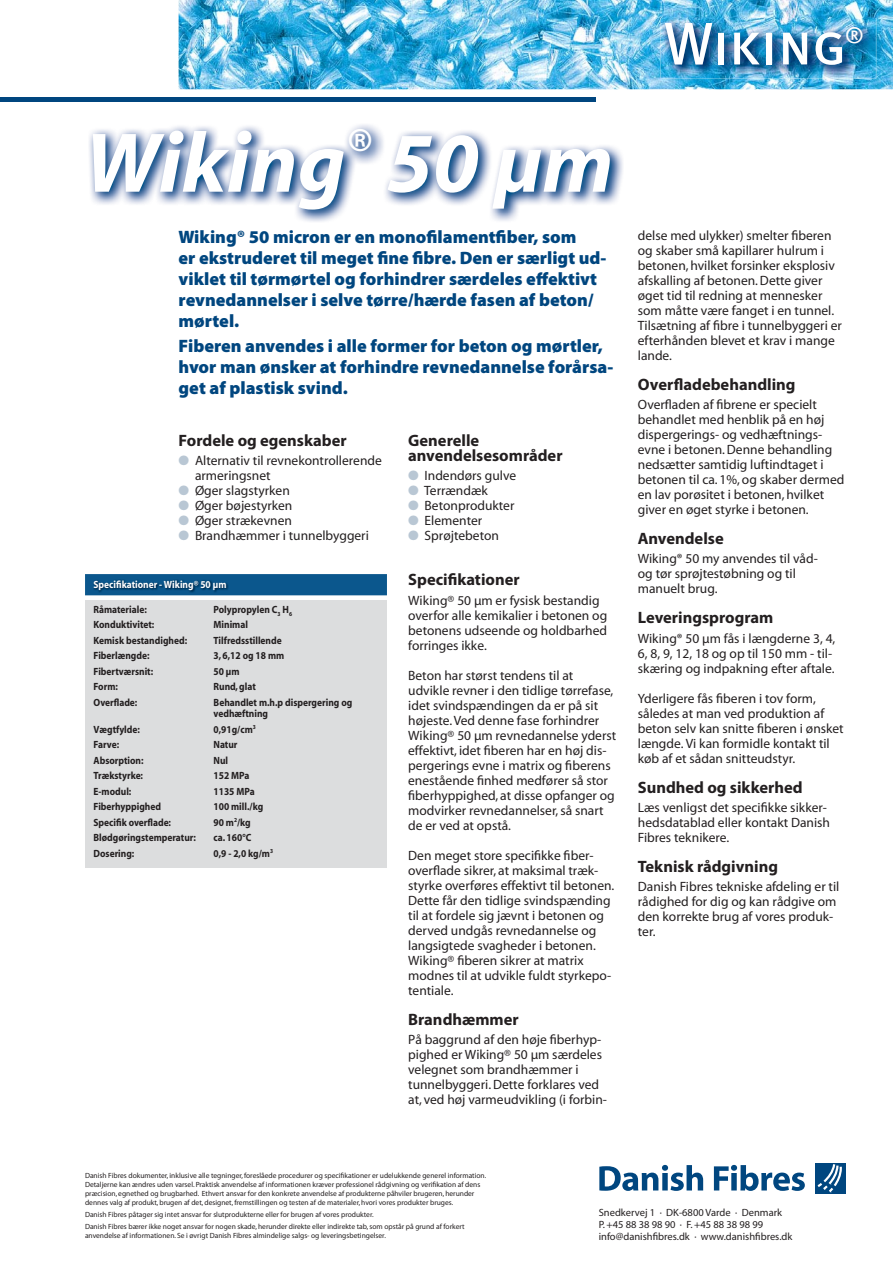
<style>
.page{position:relative;width:893px;height:1263px;background:#fff}
.page>*{position:absolute;margin:0;border:0;box-sizing:border-box;transform-origin:0 0}
.t1{font:italic 700 85.5px "Myriad";color:#fff}
.t2{font:60px "Meta Plus Book Caps";color:#fff}
.t3{font:21.9px "Meta Plus Book Caps";color:#fff}
.t4{font:900 18px/21px "Myriad Pro";color:#00467f}
.t5{font:700 16.5px/15px "Myriad Pro";color:#231f20}
.t6{font:13.5px/15px "Myriad";color:#231f20}
.t7{font:13.5px/15px "Myriad Pro";color:#231f20}
.t8{font:700 10.5px/11.2px "Myriad";color:#231f20;scale:.9 1}
.t9{font:10.5px/12px "Myriad";color:#231f20}
.t10{font:700 10.5px "Myriad";color:#fff;scale:.9 1}
.t11{font:7.5px/9px "Myriad";color:#231f20}
.s1{color:#b9c7d4}
.s2{font-family:"Myriad Pro"}
.s3{font-family:"Myriad"}
</style>
<div class="page">
<img style="left:179px;top:0;width:714px;height:89px">
<img style="left:89px;top:124px;width:534px;height:98px">
<hr style="left:0;top:98px;width:595px;height:4px;background:#00467f">
<img style="left:661px;top:18px;width:215px;height:60px">
<img style="left:665px;top:23px;width:177px;height:42px">
<img style="left:846px;top:27px;width:17px;height:16px">
<svg style="left:599px;top:1165px;width:104px;height:26px"></svg>
<svg style="left:714px;top:1165px;width:91px;height:26px"></svg>
<div style="left:815px;top:1163px;width:31px;height:31px;background:#00467f"></div>
<svg style="left:818px;top:1164px;width:24px;height:28px"></svg>
<div style="left:85px;top:600px;width:302px;height:267px;background:#dcddde"></div>
<svg style="left:85px;top:574px;width:302px;height:21px;background:#0c578d"></svg>
<img style="left:93px;top:579px;width:136px;height:13px">
<h2 class="t2" style="left:664px;top:9px;width:184px">Wiking</h2>
<h3 class="t3" style="left:846px;top:22px;width:19px">®</h3>
<h1 class="t1" style="left:85px;top:131px;width:530px">Wiking<sup>®</sup> 50 µm</h1>
<h3 class="t4" style="left:179px;top:228px;width:429px">Wiking® 50 micron er en monofilamentfiber, som<br>er ekstruderet til meget fine fibre. Den er særligt ud&shy;viklet til tørmørtel og forhindrer særdeles effektivt revnedannelser i selve tørre/hærde fasen af beton/ mørtel.</h3>
<h3 class="t4" style="left:179px;top:338px;width:436px">Fiberen anvendes i alle former for beton og mørtler, hvor man ønsker at forhindre revnedannelse forårsa&shy;get af plastisk svind.</h3>
<p class="t5" style="left:179px;top:435px;width:170px">Fordele og egenskaber</p>
<p class="t6" style="left:195px;top:454px;width:188px;text-indent:-16px"><span class="s1">●</span> Alternativ til revnekontrollerende armeringsnet</p>
<p class="t6" style="left:179px;top:484px;width:113px"><span class="s1">●</span> Øger slagstyrken</p>
<p class="t6" style="left:179px;top:499px;width:115px"><span class="s1">●</span> Øger bøjestyrken</p>
<p class="t6" style="left:179px;top:514px;width:115px"><span class="s1">●</span> Øger strækevnen</p>
<p class="t6" style="left:179px;top:529px;width:192px"><span class="s1">●</span> Brandhæmmer i tunnelbyggeri</p>
<p class="t10" style="left:94px;top:580px;width:149px">Specifikationer - Wiking® 50 µm</p>
<p class="t8" style="left:94px;top:605px;width:61px">Råmateriale:</p>
<p class="t8" style="left:214px;top:605px;width:89px">Polypropylen C<sub>3</sub> H<sub>6</sub></p>
<p class="t8" style="left:94px;top:620px;width:69px">Konduktivitet:</p>
<p class="t8" style="left:214px;top:620px;width:40px">Minimal</p>
<p class="t8" style="left:94px;top:636px;width:106px">Kemisk bestandighed:</p>
<p class="t8" style="left:214px;top:636px;width:77px">Tilfredsstillende</p>
<p class="t8" style="left:94px;top:651px;width:64px">Fiberlængde:</p>
<p class="t8" style="left:214px;top:651px;width:80px">3, 6,12 og 18 mm</p>
<p class="t8" style="left:94px;top:667px;width:68px">Fibertværsnit:</p>
<p class="t8" style="left:214px;top:667px;width:30px">50 µm</p>
<p class="t8" style="left:94px;top:682px;width:29px">Form:</p>
<p class="t8" style="left:214px;top:682px;width:48px">Rund, glat</p>
<p class="t8" style="left:94px;top:698px;width:50px">Overflade:</p>
<p class="t8" style="left:214px;top:698px;width:156px">Behandlet m.h.p dispergering og vedhæftning</p>
<p class="t8" style="left:94px;top:724px;width:53px">Vægtfylde:</p>
<p class="t8" style="left:214px;top:724px;width:49px">0,91g/cm<sup>3</sup></p>
<p class="t8" style="left:94px;top:740px;width:30px">Farve:</p>
<p class="t8" style="left:214px;top:740px;width:28px">Natur</p>
<p class="t8" style="left:94px;top:755px;width:57px">Absorption:</p>
<p class="t8" style="left:214px;top:755px;width:18px">Nul</p>
<p class="t8" style="left:94px;top:771px;width:57px">Trækstyrke:</p>
<p class="t8" style="left:214px;top:771px;width:41px">152 MPa</p>
<p class="t8" style="left:94px;top:786px;width:44px">E-modul:</p>
<p class="t8" style="left:214px;top:786px;width:47px">1135 MPa</p>
<p class="t8" style="left:94px;top:802px;width:77px">Fiberhyppighed</p>
<p class="t8" style="left:214px;top:802px;width:57px">100 mill./kg</p>
<p class="t8" style="left:94px;top:817px;width:88px">Specifik overflade:</p>
<p class="t8" style="left:214px;top:817px;width:43px">90 m<sup>2</sup>/kg</p>
<p class="t8" style="left:94px;top:833px;width:115px">Blødgøringstemperatur:</p>
<p class="t8" style="left:214px;top:833px;width:43px">ca. 160°C</p>
<p class="t8" style="left:94px;top:848px;width:47px">Dosering:</p>
<p class="t8" style="left:214px;top:848px;width:68px">0,9 - 2,0 kg/m<sup>3</sup></p>
<p class="t5" style="left:408px;top:435px;width:156px">Generelle anvendelsesområder</p>
<p class="t6" style="left:408px;top:469px;width:109px"><span class="s1">●</span> Indendørs gulve</p>
<p class="t6" style="left:408px;top:484px;width:81px"><span class="s1">●</span> Terrændæk</p>
<p class="t6" style="left:408px;top:499px;width:108px"><span class="s1">●</span> Betonprodukter</p>
<p class="t6" style="left:408px;top:514px;width:76px"><span class="s1">●</span> Elementer</p>
<p class="t6" style="left:408px;top:529px;width:92px"><span class="s1">●</span> Sprøjtebeton</p>
<p class="t5" style="left:408px;top:574px;width:113px">Specifikationer</p>
<p class="t6" style="left:408px;top:594px;width:201px">Wiking® 50 <span class="s2">μm</span> er fysisk bestandig overfor alle kemikalier i betonen og betonens udseende og holdbarhed forringes ikke.</p>
<p class="t6" style="left:408px;top:669px;width:210px">Beton har størst tendens til at udvikle revner i den tidlige tørrefase, idet svindspændingen da er på sit højeste. Ved denne fase forhindrer Wiking® 50 <span class="s2">μm</span> revnedannelse yderst effektivt, idet fiberen har en høj dis&shy;pergerings evne i matrix og fiberens enestående finhed medfører så stor fiberhyppighed, at disse opfanger og modvirker revnedannelser, så snart de er ved at opstå.</p>
<p class="t6" style="left:408px;top:849px;width:208px">Den meget store specifikke fiber&shy;overflade sikrer, at maksimal træk&shy;styrke overføres effektivt til betonen.<br>Dette får den tidlige svindspænding til at fordele sig jævnt i betonen og derved undgås revnedannelse og langsigtede svagheder i betonen.<br>Wiking® fiberen sikrer at matrix modnes til at udvikle fuldt styrkepo&shy;tentiale.</p>
<p class="t5" style="left:408px;top:1013px;width:112px">Brandhæmmer</p>
<p class="t6" style="left:408px;top:1033px;width:200px">På baggrund af den høje fiberhyp&shy;pighed er Wiking® 50 <span class="s2">μm</span> særdeles velegnet som brandhæmmer i tunnelbyggeri. Dette forklares ved at, ved høj varmeudvikling (i forbin-</p>
<p class="t6" style="left:638px;top:229px;width:206px">delse med ulykker) smelter fiberen og skaber små kapillarer hulrum i betonen, hvilket forsinker eksplosiv afskalling af betonen. Dette giver øget tid til redning at mennesker som måtte være fanget i en tunnel.<br>Tilsætning af fibre i tunnelbyggeri er efterhånden blevet et krav i mange lande.</p>
<p class="t5" style="left:638px;top:378px;width:159px">Overfladebehandling</p>
<p class="t6" style="left:638px;top:398px;width:208px">Overfladen af fibrene er specielt behandlet med henblik på en høj dispergerings- og vedhæftnings&shy;evne i betonen. Denne behandling nedsætter samtidig luftindtaget i betonen til ca. 1%, og skaber dermed en lav porøsitet i betonen, hvilket giver en øget styrke i betonen.</p>
<p class="t5" style="left:638px;top:533px;width:87px">Anvendelse</p>
<p class="t7" style="left:638px;top:553px;width:182px">Wiking® 50 my anvendes til våd&shy;og tør sprøjtestøbning og til manuelt brug.</p>
<p class="t5" style="left:638px;top:612px;width:137px">Leveringsprogram</p>
<p class="t7" style="left:638px;top:632px;width:199px">Wiking® <span class="s3">50</span> μm fås i længderne 3, 4,<br>6, 8, 9, 12, 18 og op til 150 mm - til&shy;skæring og indpakning efter aftale.</p>
<p class="t7" style="left:638px;top:692px;width:207px">Yderligere fås fiberen i tov form, således at man ved produktion af beton selv kan snitte fiberen i ønsket længde. Vi kan formidle kontakt til køb af et sådan snitteudstyr.</p>
<p class="t5" style="left:638px;top:781px;width:166px">Sundhed og sikkerhed</p>
<p class="t7" style="left:638px;top:801px;width:194px">Læs venligst det specifikke sikker&shy;hedsdatablad eller kontakt Danish<br>Fibres teknikere.</p>
<p class="t5" style="left:638px;top:860px;width:142px">Teknisk rådgivning</p>
<p class="t7" style="left:638px;top:880px;width:203px">Danish Fibres tekniske afdeling er til rådighed for dig og kan rådgive om den korrekte brug af vores produk&shy;ter.</p>
<p class="t11" style="left:85px;top:1171px;width:403px">Danish Fibres dokumenter, inklusive alle tegninger, foreslåede procedurer og specifikationer er udelukkende generel information.<br>Detaljerne kan ændres uden varsel. Praktisk anvendelse af informationen kræver professionel rådgivning og verifikation af dens præcision, egnethed og brugbarhed. Ethvert ansvar for den konkrete anvendelse af produkterne påhviler brugeren, herunder dennes valg af produkt, brugen af det, designet, fremstillingen og testen af de materialer, hvori vores produkter bruges.</p>
<p class="t11" style="left:85px;top:1209px;width:381px;line-height:12.1px">Danish Fibres påtager sig intet ansvar for slutprodukterne eller for brugen af vores produkter.<br>Danish Fibres bærer ikke noget ansvar for nogen skade, herunder direkte eller indirekte tab, som opstår på grund af forkert</p>
<p class="t11" style="left:85px;top:1232px;width:302px">anvendelse af informationen. Se i øvrigt Danish Fibres almindelige salgs- og leveringsbetingelser.</p>
<p class="t9" style="left:599px;top:1207px;width:195px">Snedkervej 1 · DK-6800 Varde · Denmark<br>P. +45 88 38 98 90 · F. +45 88 38 98 99 info@danishfibres.dk · www.danishfibres.dk</p>
</div>
